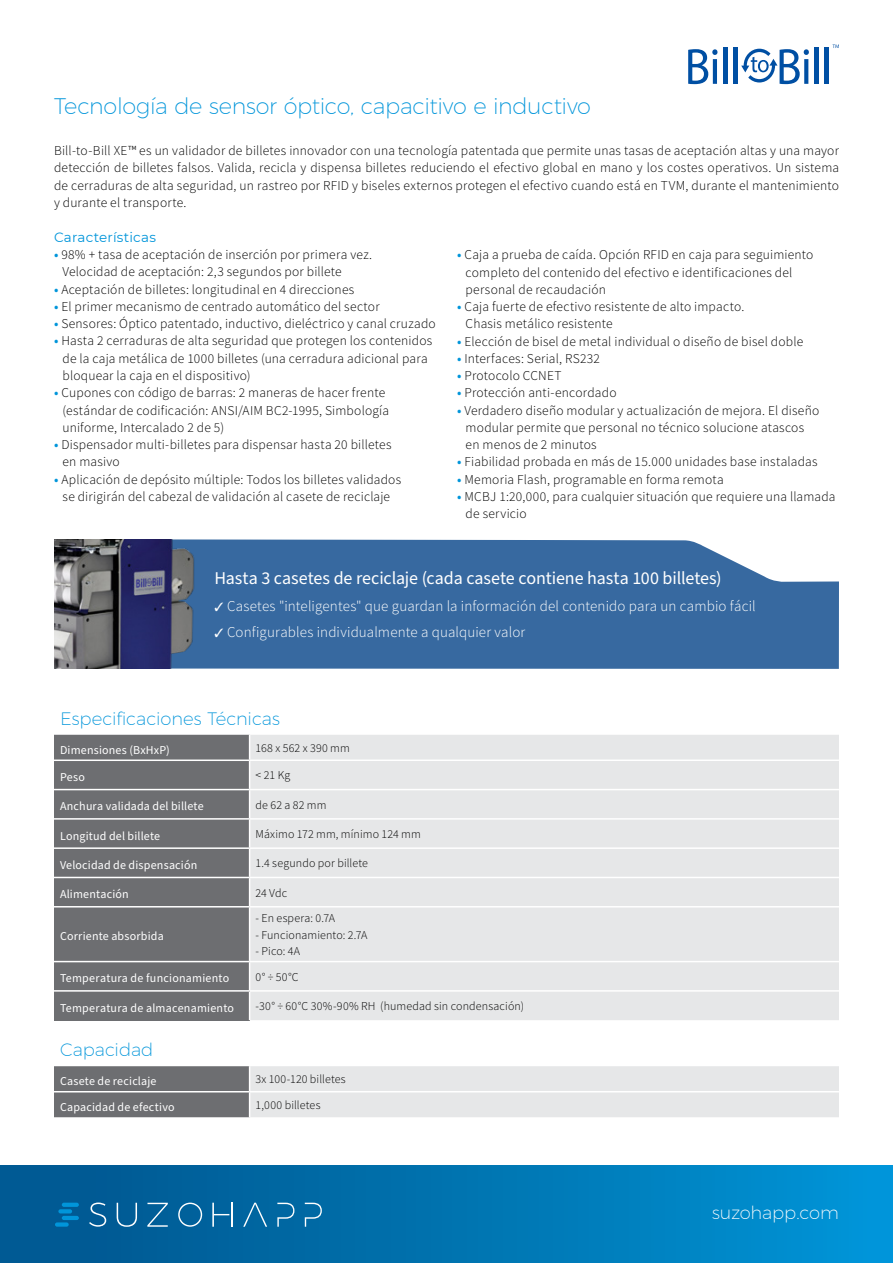
<style>
.page{position:relative;width:893px;height:1263px;background:#fff}
.page>*{position:absolute;margin:0;border:0;box-sizing:border-box;transform-origin:0 0}
.t1{font:200 22.5px "Montserrat";letter-spacing:-.015em;color:#0095da}
.t2{font:18px "Source Sans Pro";letter-spacing:-.005em;color:#fff}
.t3{font:200 18px "Montserrat";letter-spacing:-.005em;color:#0095da}
.t4{font:200 18px "Montserrat";letter-spacing:-.005em;color:#fff}
.t5{font:300 15px "Source Sans Pro";letter-spacing:.01em;color:#fff}
.t6{font:300 13.5px/17.2px "Source Sans Pro";letter-spacing:.015em;color:#000}
.t7{font:13.5px "Montserrat";letter-spacing:.015em;color:#0095da}
.t8{font:12px "Source Sans Pro";letter-spacing:.015em;color:#fff}
.t9{font:300 12px "Source Sans Pro";letter-spacing:.01em;color:#000}
.s1{font-weight:600;color:#0095da}
</style>
<div class="page">
<div style="left:0;top:1166px;width:893px;height:97px;background:linear-gradient(to right,#00548c,#0094d6)"></div>
<svg style="left:688px;top:49px;width:29px;height:35px"></svg>
<hr style="left:723px;top:48px;width:4px;height:36px;background:#004fa3">
<hr style="left:733px;top:48px;width:4px;height:36px;background:#004fa3">
<div style="left:814px;top:48px;width:5px;height:36px;background:#004fa3"></div>
<hr style="left:825px;top:48px;width:4px;height:36px;background:#004fa3">
<svg style="left:741px;top:49px;width:68px;height:35px"></svg>
<svg style="left:833px;top:45px;width:6px;height:3px"></svg>
<div style="left:54px;top:540px;width:785px;height:129px;background:#3769a0"></div>
<hr style="left:62px;top:1216px;width:17px;height:4px;background:#0095da;border-radius:2px">
<div style="left:55px;top:1222px;width:14px;height:5px;background:#0095da;border-radius:2px"></div>
<hr style="left:62px;top:1203px;width:17px;height:4px;background:#0095da;border-radius:2px">
<svg style="left:58px;top:1209px;width:14px;height:4px"></svg>
<svg style="left:117px;top:1203px;width:20px;height:24px"></svg>
<svg style="left:178px;top:1202px;width:24px;height:25px"></svg>
<svg style="left:147px;top:1203px;width:21px;height:24px"></svg>
<hr style="left:231px;top:1203px;width:2px;height:24px;background:#fff">
<svg style="left:243px;top:1203px;width:24px;height:24px"></svg>
<svg style="left:277px;top:1203px;width:17px;height:24px"></svg>
<svg style="left:89px;top:1202px;width:17px;height:25px"></svg>
<svg style="left:305px;top:1203px;width:17px;height:24px"></svg>
<svg style="left:212px;top:1203px;width:17px;height:24px"></svg>
<img style="left:54px;top:540px;width:157px;height:128px">
<div style="left:54px;top:735px;width:195px;height:255px;background:#6d6e71"></div>
<div style="left:250px;top:735px;width:589px;height:285px;background:#e6e7e8"></div>
<div style="left:54px;top:991px;width:196px;height:29px;background:#6d6e71"></div>
<hr style="left:250px;top:759px;width:589px;height:2px;background:#fff">
<hr style="left:250px;top:789px;width:589px;height:1px;background:#fff">
<hr style="left:250px;top:818px;width:589px;height:2px;background:#fff">
<hr style="left:250px;top:847px;width:589px;height:2px;background:#fff">
<hr style="left:250px;top:877px;width:589px;height:1px;background:#fff">
<hr style="left:250px;top:906px;width:589px;height:1px;background:#fff">
<hr style="left:250px;top:961px;width:589px;height:1px;background:#fff">
<hr style="left:250px;top:990px;width:589px;height:2px;background:#fff">
<svg style="left:249px;top:962px;width:1px;height:58px"></svg>
<hr style="left:54px;top:759px;width:196px;height:2px;background:#fff">
<hr style="left:54px;top:789px;width:196px;height:1px;background:#fff">
<hr style="left:54px;top:818px;width:196px;height:2px;background:#fff">
<hr style="left:54px;top:847px;width:196px;height:2px;background:#fff">
<hr style="left:54px;top:877px;width:196px;height:1px;background:#fff">
<hr style="left:54px;top:906px;width:196px;height:1px;background:#fff">
<hr style="left:54px;top:961px;width:196px;height:1px;background:#fff">
<hr style="left:54px;top:990px;width:196px;height:2px;background:#fff">
<svg style="left:54px;top:1066px;width:785px;height:51px;background:#c9cacc"></svg>
<hr style="left:54px;top:1091px;width:196px;height:1px;background:#fff">
<h1 class="t1" style="left:54px;top:92px;width:538px">Tecnología de sensor óptico, capacitivo e inductivo</h1>
<p class="t6" style="left:54px;top:142px;width:787px;text-align:justify">Bill-to-Bill XE™ es un validador de billetes innovador con una tecnología patentada que permite unas tasas de aceptación altas y una mayor detección de billetes falsos. Valida, recicla y dispensa billetes reduciendo el efectivo global en mano y los costes operativos. Un sistema de cerraduras de alta seguridad, un rastreo por RFID y biseles externos protegen el efectivo cuando está en TVM, durante el mantenimiento y durante el transporte.</p>
<p class="t7" style="left:54px;top:228px;width:103px">Características</p>
<p class="t6" style="left:63px;top:246px;width:311px;text-indent:-9px"><span class="s1">•</span> 98% + tasa de aceptación de inserción por primera vez.<br>Velocidad de aceptación: 2,3 segundos por billete</p>
<p class="t6" style="left:54px;top:281px;width:302px"><span class="s1">•</span> Aceptación de billetes: longitudinal en 4 direcciones</p>
<p class="t6" style="left:54px;top:298px;width:327px"><span class="s1">•</span> El primer mecanismo de centrado automático del sector</p>
<p class="t6" style="left:54px;top:315px;width:383px"><span class="s1">•</span> Sensores: Óptico patentado, inductivo, dieléctrico y canal cruzado</p>
<p class="t6" style="left:63px;top:332px;width:371px;text-indent:-9px"><span class="s1">•</span> Hasta 2 cerraduras de alta seguridad que protegen los contenidos de la caja metálica de 1000 billetes (una cerradura adicional para bloquear la caja en el dispositivo)</p>
<p class="t6" style="left:63px;top:384px;width:328px;text-indent:-9px"><span class="s1">•</span> Cupones con código de barras: 2 maneras de hacer frente (estándar de codificación: ANSI/AIM BC2-1995, Simbología uniforme, Intercalado 2 de 5)</p>
<p class="t6" style="left:63px;top:436px;width:330px;text-indent:-9px"><span class="s1">•</span> Dispensador multi-billetes para dispensar hasta 20 billetes en masivo</p>
<p class="t6" style="left:54px;top:470px;width:349px;text-align:center"><span class="s1">•</span> Aplicación de depósito múltiple: Todos los billetes validados se dirigirán del cabezal de validación al casete de reciclaje</p>
<p class="t6" style="left:466px;top:246px;width:349px;text-indent:-9px"><span class="s1">•</span> Caja a prueba de caída. Opción RFID en caja para seguimiento completo del contenido del efectivo e identificaciones del personal de recaudación</p>
<p class="t6" style="left:466px;top:298px;width:280px;text-indent:-9px"><span class="s1">•</span> Caja fuerte de efectivo resistente de alto impacto.<br>Chasis metálico resistente</p>
<p class="t6" style="left:457px;top:332px;width:348px"><span class="s1">•</span> Elección de bisel de metal individual o diseño de bisel doble</p>
<p class="t6" style="left:457px;top:350px;width:144px"><span class="s1">•</span> Interfaces: Serial, RS232</p>
<p class="t6" style="left:457px;top:367px;width:106px"><span class="s1">•</span> Protocolo CCNET</p>
<p class="t6" style="left:457px;top:384px;width:161px"><span class="s1">•</span> Protección anti-encordado</p>
<p class="t6" style="left:466px;top:401px;width:355px;text-indent:-9px"><span class="s1">•</span> Verdadero diseño modular y actualización de mejora. El diseño modular permite que personal no técnico solucione atascos en menos de 2 minutos</p>
<p class="t6" style="left:457px;top:453px;width:362px"><span class="s1">•</span> Fiabilidad probada en más de 15.000 unidades base instaladas</p>
<p class="t6" style="left:457px;top:470px;width:268px"><span class="s1">•</span> Memoria Flash, programable en forma remota</p>
<p class="t6" style="left:466px;top:488px;width:371px;text-indent:-9px"><span class="s1">•</span> MCBJ 1:20,000, para cualquier situación que requiere una llamada de servicio</p>
<h2 class="t2" style="left:214px;top:566px;width:509px">Hasta 3 casetes de reciclaje (cada casete contiene hasta 100 billetes)</h2>
<p class="t5" style="left:214px;top:597px;width:543px">✓ Casetes "inteligentes" que guardan la información del contenido para un cambio fácil</p>
<p class="t5" style="left:214px;top:623px;width:312px">✓ Configurables individualmente a qualquier valor</p>
<h2 class="t3" style="left:60px;top:707px;width:222px">Especificaciones Técnicas</h2>
<p class="t8" style="left:60px;top:742px;width:111px">Dimensiones (BxHxP)</p>
<p class="t9" style="left:256px;top:741px;width:96px">168 x 562 x 390 mm</p>
<p class="t8" style="left:60px;top:769px;width:26px">Peso</p>
<p class="t9" style="left:256px;top:768px;width:36px">&lt; 21 Kg</p>
<p class="t8" style="left:60px;top:798px;width:145px">Anchura validada del billete</p>
<p class="t9" style="left:256px;top:797px;width:72px">de 62 a 82 mm</p>
<p class="t8" style="left:60px;top:828px;width:102px">Longitud del billete</p>
<p class="t9" style="left:256px;top:827px;width:167px">Máximo 172 mm, mínimo 124 mm</p>
<p class="t8" style="left:60px;top:857px;width:139px">Velocidad de dispensación</p>
<p class="t9" style="left:256px;top:856px;width:114px">1.4 segundo por billete</p>
<p class="t8" style="left:60px;top:886px;width:70px">Alimentación</p>
<p class="t9" style="left:256px;top:885px;width:33px">24 Vdc</p>
<p class="t8" style="left:60px;top:928px;width:105px">Corriente absorbida</p>
<p class="t9" style="left:256px;top:911px;width:81px">- En espera: 0.7A</p>
<p class="t9" style="left:256px;top:927px;width:113px">- Funcionamiento: 2.7A</p>
<p class="t9" style="left:256px;top:944px;width:46px">- Pico: 4A</p>
<p class="t8" style="left:60px;top:970px;width:171px">Temperatura de funcionamiento</p>
<p class="t9" style="left:256px;top:969px;width:45px">0° ÷ 50°C</p>
<p class="t8" style="left:60px;top:1000px;width:176px">Temperatura de almacenamiento</p>
<p class="t9" style="left:256px;top:999px;width:270px">-30° ÷ 60°C 30%-90% RH (humedad sin condensación)</p>
<h2 class="t3" style="left:60px;top:1039px;width:95px">Capacidad</h2>
<p class="t8" style="left:60px;top:1073px;width:98px">Casete de reciclaje</p>
<p class="t9" style="left:256px;top:1072px;width:92px">3x 100-120 billetes</p>
<p class="t8" style="left:60px;top:1099px;width:116px">Capacidad de efectivo</p>
<p class="t9" style="left:256px;top:1098px;width:66px">1,000 billetes</p>
<h2 class="t4" style="left:712px;top:1201px;width:128px">suzohapp.com</h2>
</div>
